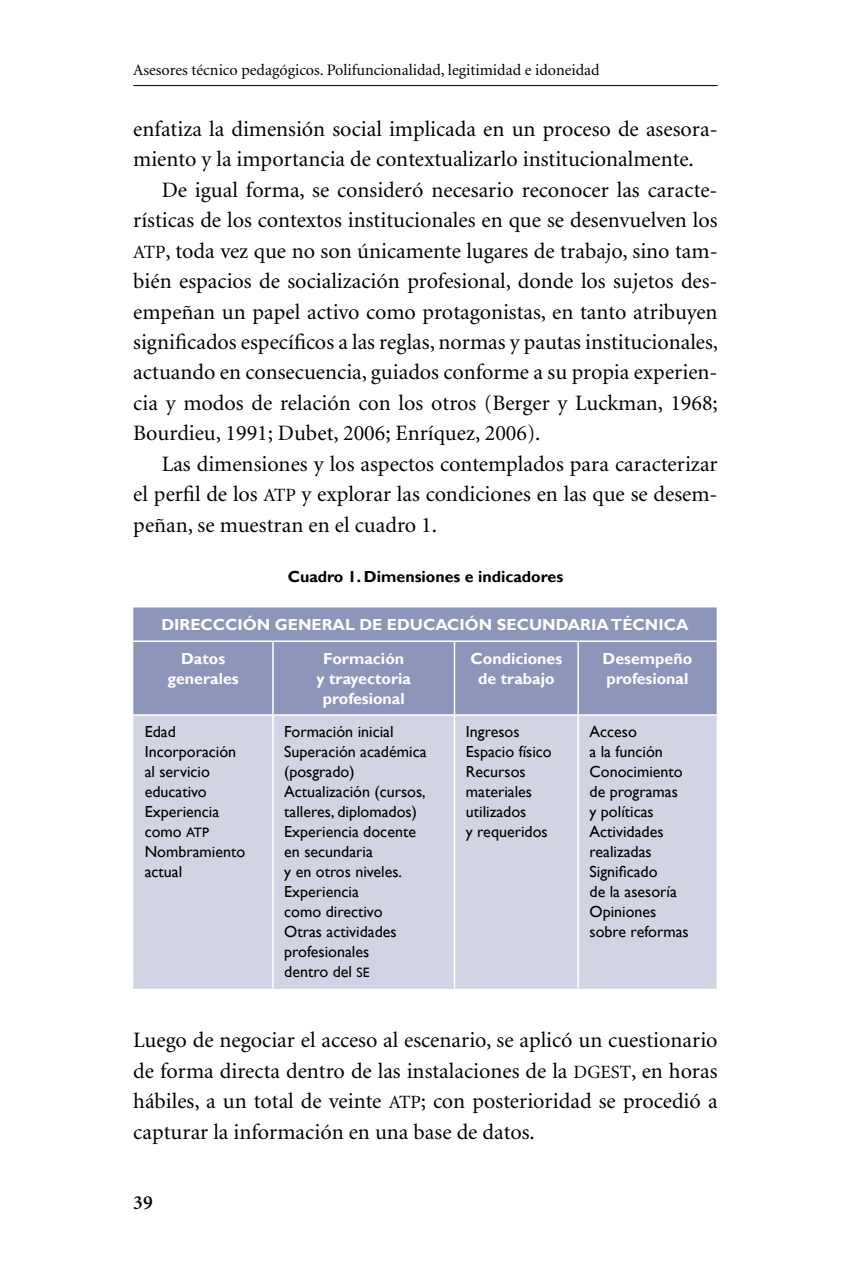
<style>
.page{position:relative;width:851px;height:1276px;background:#fff}
.page>*{position:absolute;margin:0;border:0;box-sizing:border-box;transform-origin:0 0}
.t1{font:22px/30.4px "Minion";color:#000;text-align:justify}
.t2{font:600 20px "Minion";color:#000}
.t3{font:16px/20px "Gill Sans";color:#000}
.t4{font:700 16px/20px "Gill Sans";color:#fff}
.t5{font:16px "Minion";color:#000}
.t6{font:700 16px "Gill Sans";color:#000}
.s1{font-family:"Minion Regular SC850";font-size:18.8px}
.s2{font-family:"Gill Sans MT SC850";font-size:13.6px}
</style>
<div class="page">
<hr style="left:133px;top:85px;width:584px;height:1px;background:#000">
<div style="left:133px;top:607px;width:583px;height:107px;background:#8d96ba"></div>
<div style="left:133px;top:715px;width:583px;height:273px;background:#d1d5e3"></div>
<hr style="left:133px;top:640px;width:140px;height:2px;background:#fff">
<hr style="left:273px;top:640px;width:181px;height:2px;background:#fff">
<hr style="left:272px;top:642px;width:2px;height:72px;background:#fff">
<hr style="left:454px;top:640px;width:124px;height:2px;background:#fff">
<hr style="left:453px;top:642px;width:2px;height:72px;background:#fff">
<hr style="left:578px;top:640px;width:138px;height:2px;background:#fff">
<hr style="left:577px;top:642px;width:2px;height:72px;background:#fff">
<hr style="left:272px;top:715px;width:2px;height:273px;background:#fff">
<hr style="left:453px;top:715px;width:2px;height:273px;background:#fff">
<hr style="left:577px;top:715px;width:2px;height:273px;background:#fff">
<p class="t5" style="left:133px;top:62px;width:468px">Asesores técnico pedagógicos. Polifuncionalidad, legitimidad e idoneidad</p>
<p class="t1" style="left:133px;top:114px;width:585px">enfatiza la dimensión social implicada en un proceso de asesora&shy;miento y la importancia de contextualizarlo institucionalmente.</p>
<p class="t1" style="left:133px;top:175px;width:586px;text-indent:28px">De igual forma, se consideró necesario reconocer las caracte&shy;rísticas de los contextos institucionales en que se desenvuelven los <span class="s1">ATP</span>, toda vez que no son únicamente lugares de trabajo, sino tam&shy;bién espacios de socialización profesional, donde los sujetos des&shy;empeñan un papel activo como protagonistas, en tanto atribuyen significados específicos a las reglas, normas y pautas institucionales, actuando en consecuencia, guiados conforme a su propia experien&shy;cia y modos de relación con los otros (Berger y Luckman, 1968; Bourdieu, 1991; Dubet, 2006; Enríquez, 2006).</p>
<p class="t1" style="left:133px;top:449px;width:585px;text-indent:28px">Las dimensiones y los aspectos contemplados para caracterizar el perfil de los <span class="s1">ATP</span> y explorar las condiciones en las que se desem&shy;peñan, se muestran en el cuadro 1.</p>
<p class="t6" style="left:287px;top:567px;width:277px">Cuadro 1. Dimensiones e indicadores</p>
<p class="t4" style="left:181px;top:608px;width:509px;line-height:33.8px;text-indent:-20px">DIRECCCIÓN GENERAL DE EDUCACIÓN SECUNDARIA TÉCNICA<br>Datos</p>
<p class="t4" style="left:167px;top:668px;width:73px">generales</p>
<p class="t4" style="left:316px;top:648px;width:96px;text-align:center">Formación<br>y trayectoria profesional</p>
<p class="t4" style="left:470px;top:648px;width:93px;text-align:center">Condiciones de trabajo</p>
<p class="t4" style="left:602px;top:648px;width:91px">Desempeño profesional</p>
<p class="t3" style="left:145px;top:722px;width:102px">Edad<br>Incorporación al servicio educativo<br>Experiencia como <span class="s2">ATP<br></span>Nombramiento actual</p>
<p class="t3" style="left:284px;top:722px;width:144px">Formación inicial<br>Superación académica (posgrado)<br>Actualización (cursos, talleres, diplomados)<br>Experiencia docente en secundaria<br>y en otros niveles.<br>Experiencia<br>como directivo<br>Otras actividades profesionales<br>dentro del <span class="s2">SE</span></p>
<p class="t3" style="left:466px;top:722px;width:87px">Ingresos<br>Espacio físico<br>Recursos materiales utilizados<br>y requeridos</p>
<p class="t3" style="left:589px;top:722px;width:101px">Acceso<br>a la función<br>Conocimiento de programas y políticas<br>Actividades realizadas<br>Significado<br>de la asesoría<br>Opiniones sobre reformas</p>
<p class="t1" style="left:133px;top:1026px;width:585px">Luego de negociar el acceso al escenario, se aplicó un cuestionario de forma directa dentro de las instalaciones de la <span class="s1">DGEST</span>, en horas hábiles, a un total de veinte <span class="s1">ATP</span>; con posterioridad se procedió a capturar la información en una base de datos.</p>
<p class="t2" style="left:133px;top:1192px;width:21px">39</p>
</div>
